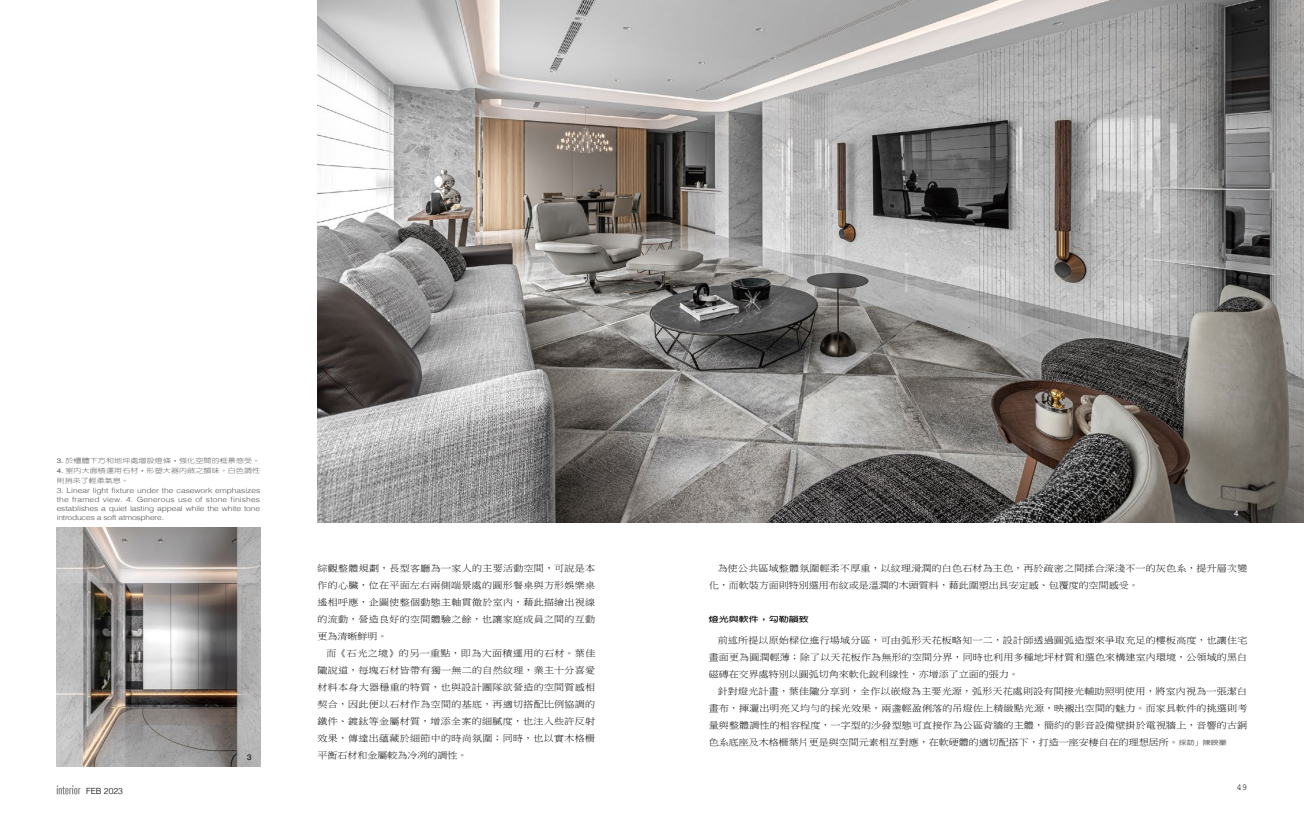
<style>
.page{position:relative;width:1304px;height:823px;background:#fff}
.page>*{position:absolute;margin:0;border:0;box-sizing:border-box;transform-origin:0 0}
.t1{font:9px/17px "Ming Li U";letter-spacing:.01em;color:#000;text-align:justify;scale:1.11 1}
.t2{font:9px "Courier New";color:#000}
.t3{font:300 8.5px "Helvetica";color:#000}
.t4{font:8px "Helvetica";color:#000}
.t5{font:8px "Helvetica";color:#fff}
.t6{font:700 7.5px "AR Hei B5";color:#000;scale:1.33 1}
.t7{font:300 7.2px/9px "Helvetica";letter-spacing:-.025em;color:#595757;text-align:justify;scale:1.18 1}
.t8{font:300 6.4px/9.6px "AR New Hei B5";letter-spacing:.015em;color:#595757;scale:1.25 1}
.s1{font-family:"Helvetica";font-weight:400}
.s2{font-weight:700}
.s3{font-family:"AR Hei B5";font-weight:700;font-size:6.4px;color:#727171}
</style>
<div class="page">
<svg style="left:57px;top:785px;width:24px;height:9px"></svg>
<img style="left:317px;top:0;width:987px;height:522px">
<img style="left:57px;top:527px;width:203px;height:238px">
<p class="t8" style="left:57px;top:456px;width:164px"><span class="s1">3.</span> 於櫃體下方和地坪處增設燈條<span class="s2">，</span>強化空間的框景感受<span class="s2">。</span></p>
<p class="t8" style="left:57px;top:465px;width:164px"><span class="s1">4.</span> 室內大面積運用石材<span class="s2">，</span>形塑大器內斂之韻味<span class="s2">。</span>白色調性則捎來了輕柔氣息<span class="s2">。</span></p>
<p class="t7" style="left:57px;top:484px;width:174px">3. Linear light fixture under the casework emphasizes the framed view. 4. Generous use of stone finishes establishes a quiet lasting appeal while the white tone introduces a soft atmosphere.</p>
<p class="t3" style="left:86px;top:783px;width:38px">FEB 2023</p>
<p class="t4" style="left:247px;top:750px;width:6px">3</p>
<p class="t1" style="left:317px;top:559px;width:252px">綜觀整體規劃，長型客廳為一家人的主要活動空間，可說是本作的心臟，位在平面左右兩側端景處的圓形餐桌與方形娛樂桌遙相呼應，企圖使整個動態主軸貫徹於室內，藉此描繪出視線的流動，營造良好的空間體驗之餘，也讓家庭成員之間的互動更為清晰鮮明。</p>
<p class="t1" style="left:317px;top:644px;width:252px;text-indent:9px">而《石光之境》的另一重點，即為大面積運用的石材。葉佳隴說道，每塊石材皆帶有獨一無二的自然紋理，業主十分喜愛材料本身大器穩重的特質，也與設計團隊欲營造的空間質感相契合，因此便以石材作為空間的基底，再適切搭配比例協調的鐵件、鍍鈦等金屬材質，增添全案的細膩度，也注入些許反射效果，傳達出蘊藏於細節中的時尚氛圍；同時，也以實木格柵平衡石材和金屬較為冷冽的調性。</p>
<p class="t5" style="left:1234px;top:506px;width:6px">4</p>
<p class="t1" style="left:709px;top:559px;width:487px;text-indent:9px">為使公共區域整體氛圍輕柔不厚重，以紋理滑潤的白色石材為主色，再於疏密之間揉合深淺不一的灰色系，提升層次變化，而軟裝方面則特別選用布紋或是溫潤的木頭質料，藉此圍塑出具安定感、包覆度的空間感受。</p>
<p class="t6" style="left:709px;top:615px;width:77px">燈光與軟件，勾勒韻致</p>
<p class="t1" style="left:709px;top:631px;width:487px;text-indent:9px">前述所提以原始樑位進行場域分區，可由弧形天花板略知一二，設計師透過圓弧造型來爭取充足的樓板高度，也讓住宅畫面更為圓潤輕薄；除了以天花板作為無形的空間分界，同時也利用多種地坪材質和選色來構建室內環境，公領域的黑白磁磚在交界處特別以圓弧切角來軟化銳利線性，亦增添了立面的張力。</p>
<p class="t1" style="left:709px;top:682px;width:487px;text-indent:9px">針對燈光計畫，葉佳隴分享到，全作以嵌燈為主要光源，弧形天花處則設有間接光輔助照明使用，將室內視為一張潔白畫布，揮灑出明亮又均勻的採光效果，兩盞輕盈俐落的吊燈佐上精緻點光源，映襯出空間的魅力。而家具軟件的挑選則考量與整體調性的相容程度，一字型的沙發型態可直接作為公區背牆的主體，簡約的影音設備壁掛於電視牆上，音響的古銅色系底座及木格柵葉片更是與空間元素相互對應，在軟硬體的適切配搭下，打造一座安棲自在的理想居所。<span class="s3">採訪」陳映蓁</span></p>
<p class="t2" style="left:1236px;top:781px;width:12px">49</p>
</div>
